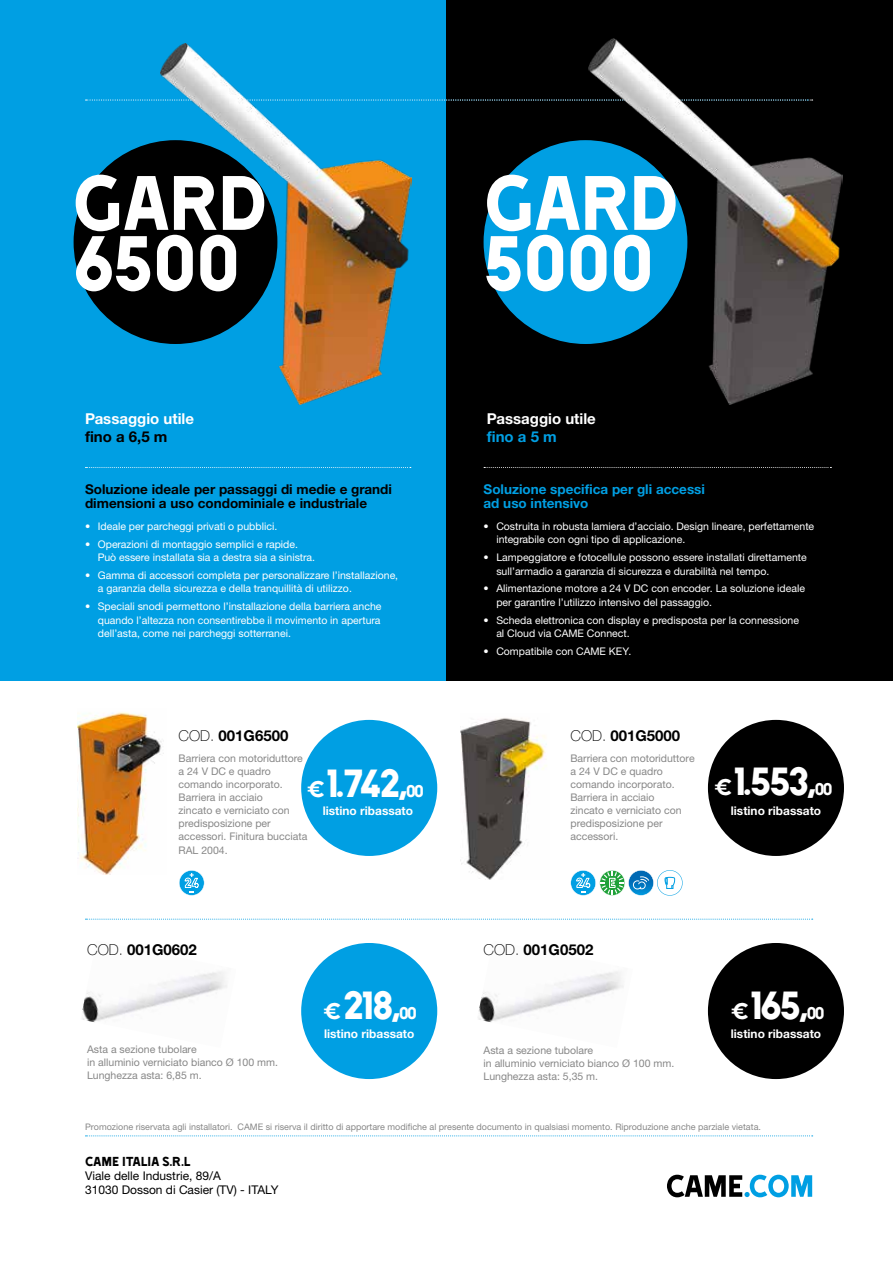
<style>
.page{position:relative;width:893px;height:1263px;background:#fff}
.page>*{position:absolute;margin:0;border:0;box-sizing:border-box;transform-origin:0 0}
.t1{font:88.5px "Came Type";letter-spacing:-.025em;color:#fff}
.t2{font:36.15px "Came Type";letter-spacing:-.09em;color:#fff}
.t3{font:700 15px "Helvetica Neue LT Pro";color:#000}
.t4{font:700 15px "Helvetica Neue LTW1 G";color:#fff}
.t5{font:700 15px "Helvetica Neue LTW1 G";color:#000}
.t6{font:700 15px "Helvetica Neue LTW1 G";color:#009fe3}
.t7{font:700 13.5px/13.5px "Helvetica Neue LTW1 G";color:#000}
.t8{font:700 13.5px/13.5px "Helvetica Neue LTW1 G";color:#009fe3}
.t9{font:700 12px "Helvetica Neue LTW1 G";color:#fff}
.t10{font:12px/14.4px "Helvetica Neue LTW1 G";color:#000}
.t11{font:12px "Came Type";letter-spacing:-.015em;color:#000}
.t12{font:10.5px/13.5px "Helvetica Neue LTW1 G";color:#fff}
.t13{font:10.5px/13.2px "Helvetica Neue LT Pro";color:#878787}
.t14{font:9px "Helvetica Neue LT Pro";color:#878787}
.s1{font-weight:100}
.s2{font-size:25.95px}
.s3{font-size:19.5px}
</style>
<div class="page">
<div style="left:0;top:0;width:447px;height:680px;background:#009fe3"></div>
<div style="left:447px;top:0;width:446px;height:680px;background:#000"></div>
<div style="left:74px;top:140px;width:203px;height:204px;background:#000;border-radius:50%"></div>
<div style="left:484px;top:140px;width:203px;height:204px;background:#009fe3;border-radius:50%"></div>
<svg style="left:85px;top:919px;width:728px;height:1px"></svg>
<svg style="left:85px;top:467px;width:326px;height:1px"></svg>
<svg style="left:484px;top:467px;width:347px;height:1px"></svg>
<div style="left:301px;top:720px;width:136px;height:136px;background:#009fe3;border-radius:50%"></div>
<div style="left:708px;top:720px;width:136px;height:136px;background:#000;border-radius:50%"></div>
<svg style="left:667px;top:1175px;width:145px;height:22px"></svg>
<svg style="left:85px;top:1135px;width:728px;height:1px"></svg>
<svg style="left:85px;top:99px;width:504px;height:2px"></svg>
<svg style="left:179px;top:870px;width:25px;height:26px"></svg>
<svg style="left:570px;top:870px;width:113px;height:26px"></svg>
<img style="left:77px;top:712px;width:87px;height:162px">
<img style="left:461px;top:718px;width:85px;height:161px">
<img style="left:161px;top:43px;width:250px;height:361px">
<img style="left:589px;top:39px;width:253px;height:365px">
<img style="left:478px;top:971px;width:146px;height:51px">
<img style="left:82px;top:971px;width:145px;height:51px">
<div style="left:708px;top:943px;width:136px;height:136px;background:#000;border-radius:50%"></div>
<div style="left:301px;top:943px;width:136px;height:136px;background:#009fe3;border-radius:50%"></div>
<h1 class="t1" style="left:72px;top:156px;width:197px">GARD</h1>
<h1 class="t1" style="left:72px;top:216px;width:170px">6500</h1>
<h3 class="t4" style="left:85px;top:409px;width:111px">Passaggio utile</h3>
<h3 class="t5" style="left:85px;top:427px;width:84px">fino a 6,5 m</h3>
<p class="t7" style="left:85px;top:482px;width:308px">Soluzione ideale per passaggi di medie e grandi dimensioni a uso condominiale e industriale</p>
<p class="t12" style="left:85px;top:519px;width:194px">• Ideale per parcheggi privati o pubblici.</p>
<p class="t12" style="left:98px;top:537px;width:219px;text-indent:-13px">• Operazioni di montaggio semplici e rapide.<br>Può essere installata sia a destra sia a sinistra.</p>
<p class="t12" style="left:98px;top:568px;width:302px;text-indent:-13px">• Gamma di accessori completa per personalizzare l’installazione, a garanzia della sicurezza e della tranquillità di utilizzo.</p>
<p class="t12" style="left:98px;top:600px;width:285px;text-align:justify;text-indent:-13px">• Speciali snodi permettono l’installazione della barriera anche quando l’altezza non consentirebbe il movimento in apertura dell’asta, come nei parcheggi sotterranei.</p>
<h3 class="t3" style="left:179px;top:726px;width:111px"><span class="s1">COD.</span> 001G6500</h3>
<p class="t13" style="left:179px;top:751px;width:130px">Barriera con motoriduttore a 24 V DC e quadro comando incorporato.<br>Barriera in acciaio<br>zincato e verniciato con predisposizione per accessori. Finitura bucciata<br>RAL 2004.</p>
<h2 class="t2" style="left:307px;top:761px;width:119px"><span class="s2">€</span> 1.742,<span class="s3">00</span></h2>
<p class="t9" style="left:323px;top:803px;width:92px">listino ribassato</p>
<h3 class="t3" style="left:87px;top:941px;width:111px"><span class="s1">COD.</span> 001G0602</h3>
<p class="t13" style="left:87px;top:1042px;width:192px">Asta a sezione tubolare<br>in alluminio verniciato bianco Ø 100 mm.<br>Lunghezza asta: 6,85 m.</p>
<h2 class="t2" style="left:323px;top:982px;width:96px"><span class="s2">€</span> 218,<span class="s3">00</span></h2>
<p class="t9" style="left:324px;top:1026px;width:92px">listino ribassato</p>
<h1 class="t1" style="left:484px;top:156px;width:197px">GARD</h1>
<h1 class="t1" style="left:484px;top:216px;width:173px">5000</h1>
<h3 class="t4" style="left:487px;top:409px;width:111px">Passaggio utile</h3>
<h3 class="t6" style="left:487px;top:427px;width:71px">fino a 5 m</h3>
<p class="t8" style="left:484px;top:482px;width:223px">Soluzione specifica per gli accessi ad uso intensivo</p>
<p class="t12" style="left:496px;top:519px;width:319px;text-indent:-13px">• Costruita in robusta lamiera d’acciaio. Design lineare, perfettamente integrabile con ogni tipo di applicazione.</p>
<p class="t12" style="left:496px;top:551px;width:312px;text-indent:-13px">• Lampeggiatore e fotocellule possono essere installati direttamente sull’armadio a garanzia di sicurezza e durabilità nel tempo.</p>
<p class="t12" style="left:496px;top:582px;width:310px;text-indent:-13px">• Alimentazione motore a 24 V DC con encoder. La soluzione ideale per garantire l’utilizzo intensivo del passaggio.</p>
<p class="t12" style="left:496px;top:613px;width:304px;text-indent:-13px">• Scheda elettronica con display e predisposta per la connessione al Cloud via CAME Connect.</p>
<p class="t12" style="left:484px;top:644px;width:149px">• Compatibile con CAME KEY.</p>
<h3 class="t3" style="left:570px;top:726px;width:111px"><span class="s1">COD.</span> 001G5000</h3>
<p class="t13" style="left:570px;top:751px;width:126px">Barriera con motoriduttore a 24 V DC e quadro comando incorporato.<br>Barriera in acciaio<br>zincato e verniciato con predisposizione per accessori.</p>
<h2 class="t2" style="left:714px;top:759px;width:120px"><span class="s2">€</span> 1.553,<span class="s3">00</span></h2>
<p class="t9" style="left:731px;top:803px;width:92px">listino ribassato</p>
<h3 class="t3" style="left:484px;top:941px;width:111px"><span class="s1">COD.</span> 001G0502</h3>
<p class="t13" style="left:484px;top:1043px;width:192px">Asta a sezione tubolare<br>in alluminio verniciato bianco Ø 100 mm.<br>Lunghezza asta: 5,35 m.</p>
<h2 class="t2" style="left:731px;top:982px;width:96px"><span class="s2">€</span> 165,<span class="s3">00</span></h2>
<p class="t9" style="left:731px;top:1026px;width:92px">listino ribassato</p>
<p class="t14" style="left:85px;top:1121px;width:677px">Promozione riservata agli installatori. CAME si riserva il diritto di apportare modifiche al presente documento in qualsiasi momento. Riproduzione anche parziale vietata.</p>
<p class="t11" style="left:85px;top:1154px;width:107px">CAME ITALIA S.R.L</p>
<p class="t10" style="left:85px;top:1168px;width:195px">Viale delle Industrie, 89/A<br>31030 Dosson di Casier (TV) - ITALY</p>
</div>
